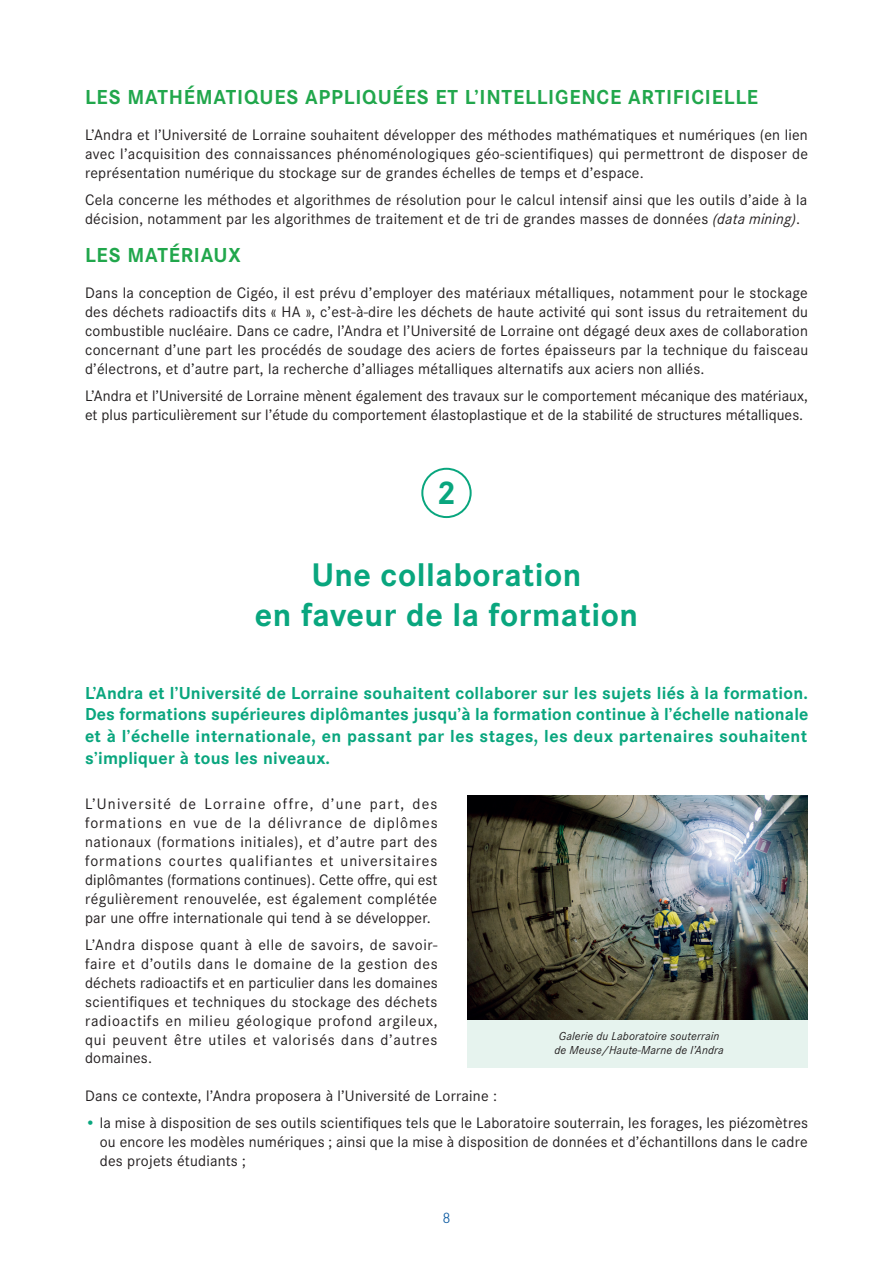
<style>
.page{position:relative;width:893px;height:1263px;background:#fff}
.page>*{position:absolute;margin:0;border:0;box-sizing:border-box;transform-origin:0 0}
.t1{font:700 33.9px/40.8px "Corporate S";letter-spacing:.015em;color:#09a67e;text-align:center}
.t2{font:700 21px "Corporate S";letter-spacing:.035em;color:#21a74c}
.t3{font:700 18px/21.6px "Corporate S";letter-spacing:.02em;color:#09a67e;text-align:justify}
.t4{font:15.75px/18.9px "Corporate S";letter-spacing:.01em;color:#231f20;text-align:justify}
.t5{font:300 15.75px "Corporate S";color:#07579f}
.t6{font:italic 12px/14.4px "Corporate S";letter-spacing:.01em;color:#231f20;text-align:center}
.s1{font-style:italic}
.s2{color:#09a67e}
</style>
<div class="page">
<div style="left:421px;top:468px;width:51px;height:50px;border:2px solid #09a67e;border-radius:50%"></div>
<img style="left:468px;top:795px;width:340px;height:224px">
<div style="left:468px;top:1020px;width:340px;height:47px;background:#e6f3ee"></div>
<h2 class="t2" style="left:85px;top:85px;width:675px">LES MATHÉMATIQUES APPLIQUÉES ET L’INTELLIGENCE ARTIFICIELLE</h2>
<p class="t4" style="left:85px;top:125px;width:725px">L’Andra et l’Université de Lorraine souhaitent développer des méthodes mathématiques et numériques (en lien avec l’acquisition des connaissances phénoménologiques géo-scientifiques) qui permettront de disposer de représentation numérique du stockage sur de grandes échelles de temps et d’espace.</p>
<p class="t4" style="left:85px;top:191px;width:724px">Cela concerne les méthodes et algorithmes de résolution pour le calcul intensif ainsi que les outils d’aide à la décision, notamment par les algorithmes de traitement et de tri de grandes masses de données <span class="s1">(data mining)</span>.</p>
<h2 class="t2" style="left:85px;top:243px;width:157px">LES MATÉRIAUX</h2>
<p class="t4" style="left:85px;top:283px;width:725px">Dans la conception de Cigéo, il est prévu d’employer des matériaux métalliques, notamment pour le stockage des déchets radioactifs dits « HA », c’est-à-dire les déchets de haute activité qui sont issus du retraitement du combustible nucléaire. Dans ce cadre, l’Andra et l’Université de Lorraine ont dégagé deux axes de collaboration concernant d’une part les procédés de soudage des aciers de fortes épaisseurs par la technique du faisceau d’électrons, et d’autre part, la recherche d’alliages métalliques alternatifs aux aciers non alliés.</p>
<p class="t4" style="left:85px;top:386px;width:724px">L’Andra et l’Université de Lorraine mènent également des travaux sur le comportement mécanique des matériaux, et plus particulièrement sur l’étude du comportement élastoplastique et de la stabilité de structures métalliques.</p>
<h1 class="t1" style="left:437px;top:473px;width:21px">2</h1>
<h1 class="t1" style="left:255px;top:555px;width:385px">Une collaboration<br>en faveur de la formation</h1>
<p class="t3" style="left:85px;top:682px;width:725px">L’Andra et l’Université de Lorraine souhaitent collaborer sur les sujets liés à la formation.<br>Des formations supérieures diplômantes jusqu’à la formation continue à l’échelle nationale et à l’échelle internationale, en passant par les stages, les deux partenaires souhaitent s’impliquer à tous les niveaux.</p>
<p class="t4" style="left:85px;top:795px;width:354px">L’Université de Lorraine offre, d’une part, des formations en vue de la délivrance de diplômes nationaux (formations initiales), et d’autre part des formations courtes qualifiantes et universitaires diplômantes (formations continues). Cette offre, qui est régulièrement renouvelée, est également complétée par une offre internationale qui tend à se développer.</p>
<p class="t4" style="left:85px;top:935px;width:354px">L’Andra dispose quant à elle de savoirs, de savoir&shy;faire et d’outils dans le domaine de la gestion des déchets radioactifs et en particulier dans les domaines scientifiques et techniques du stockage des déchets radioactifs en milieu géologique profond argileux, qui peuvent être utiles et valorisés dans d’autres domaines.</p>
<p class="t4" style="left:85px;top:1086px;width:414px">Dans ce contexte, l’Andra proposera à l’Université de Lorraine :</p>
<p class="t4" style="left:100px;top:1113px;width:710px;text-indent:-15px"><span class="s2">•</span> la mise à disposition de ses outils scientifiques tels que le Laboratoire souterrain, les forages, les piézomètres ou encore les modèles numériques ; ainsi que la mise à disposition de données et d’échantillons dans le cadre des projets étudiants ;</p>
<p class="t6" style="left:554px;top:1028px;width:171px">Galerie du Laboratoire souterrain de Meuse/Haute-Marne de l’Andra</p>
<p class="t5" style="left:442px;top:1209px;width:10px">8</p>
</div>
